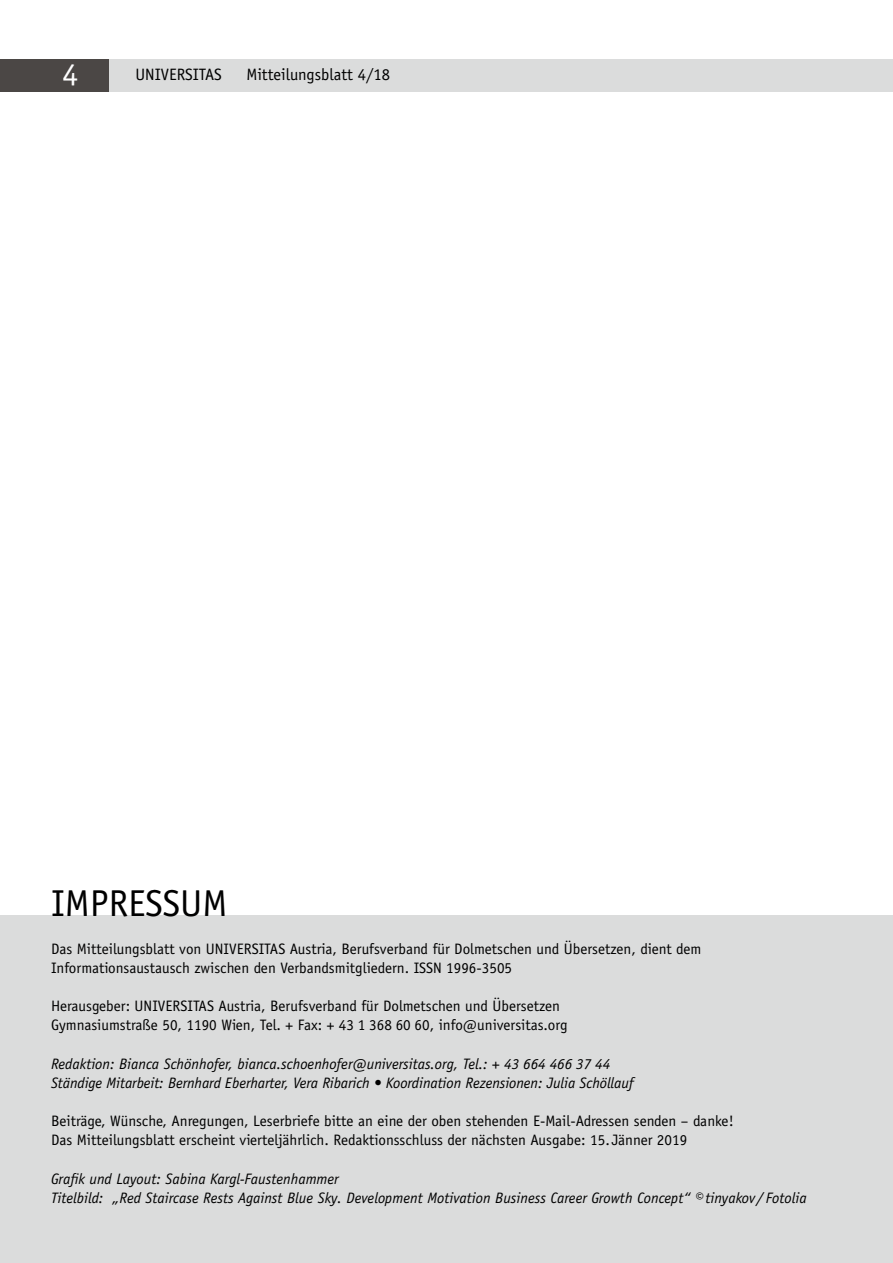
<style>
.page{position:relative;width:893px;height:1263px;background:#fff}
.page>*{position:absolute;margin:0;border:0;box-sizing:border-box;transform-origin:0 0}
.t1{font:37.5px "Officina Sans Std";color:#000}
.t2{font:31.5px "Officina Serif Std";color:#fff}
.t3{font:16.5px "Officina Sans Std";color:#000}
.t4{font:15.15px/19.2px "Officina Sans Std";color:#000}
.t5{font:italic 15.15px/19.2px "Officina Sans Std";color:#000}
</style>
<div class="page">
<div style="left:0;top:59px;width:893px;height:33px;background:#dbdcdc"></div>
<div style="left:0;top:59px;width:109px;height:33px;background:#4b4745"></div>
<div style="left:0;top:915px;width:893px;height:348px;background:#dbdcdc"></div>
<h2 class="t2" style="left:63px;top:56px;width:17px">4</h2>
<p class="t3" style="left:135px;top:65px;width:88px">UNIVERSITAS</p>
<p class="t3" style="left:246px;top:65px;width:145px">Mitteilungsblatt 4/18</p>
<h1 class="t1" style="left:51px;top:881px;width:178px">IMPRESSUM</h1>
<p class="t4" style="left:51px;top:939px;width:652px">Das Mitteilungsblatt von UNIVERSITAS Austria, Berufsverband für Dolmetschen und Übersetzen, dient dem<br>Informationsaustausch zwischen den Verbandsmitgliedern. ISSN 1996-3505</p>
<p class="t4" style="left:51px;top:996px;width:518px">Herausgeber: UNIVERSITAS Austria, Berufsverband für Dolmetschen und Übersetzen<br>Gymnasiumstraße 50, 1190 Wien, Tel. + Fax: + 43 1 368 60 60, info@universitas.org</p>
<p class="t5" style="left:51px;top:1054px;width:584px">Redaktion: Bianca Schönhofer, bianca.schoenhofer@universitas.org, Tel.: + 43 664 466 37 44<br>Ständige Mitarbeit: Bernhard Eberharter, Vera Ribarich • Koordination Rezensionen: Julia Schöllauf</p>
<p class="t4" style="left:51px;top:1111px;width:684px">Beiträge, Wünsche, Anregungen, Leserbriefe bitte an eine der oben stehenden E-Mail-Adressen senden – danke!<br>Das Mitteilungsblatt erscheint vierteljährlich. Redaktionsschluss der nächsten Ausgabe: 15. Jänner 2019</p>
<p class="t5" style="left:51px;top:1169px;width:757px">Grafik und Layout: Sabina Kargl-Faustenhammer<br>Titelbild: „Red Staircase Rests Against Blue Sky. Development Motivation Business Career Growth Concept“ ©tinyakov / Fotolia</p>
</div>
